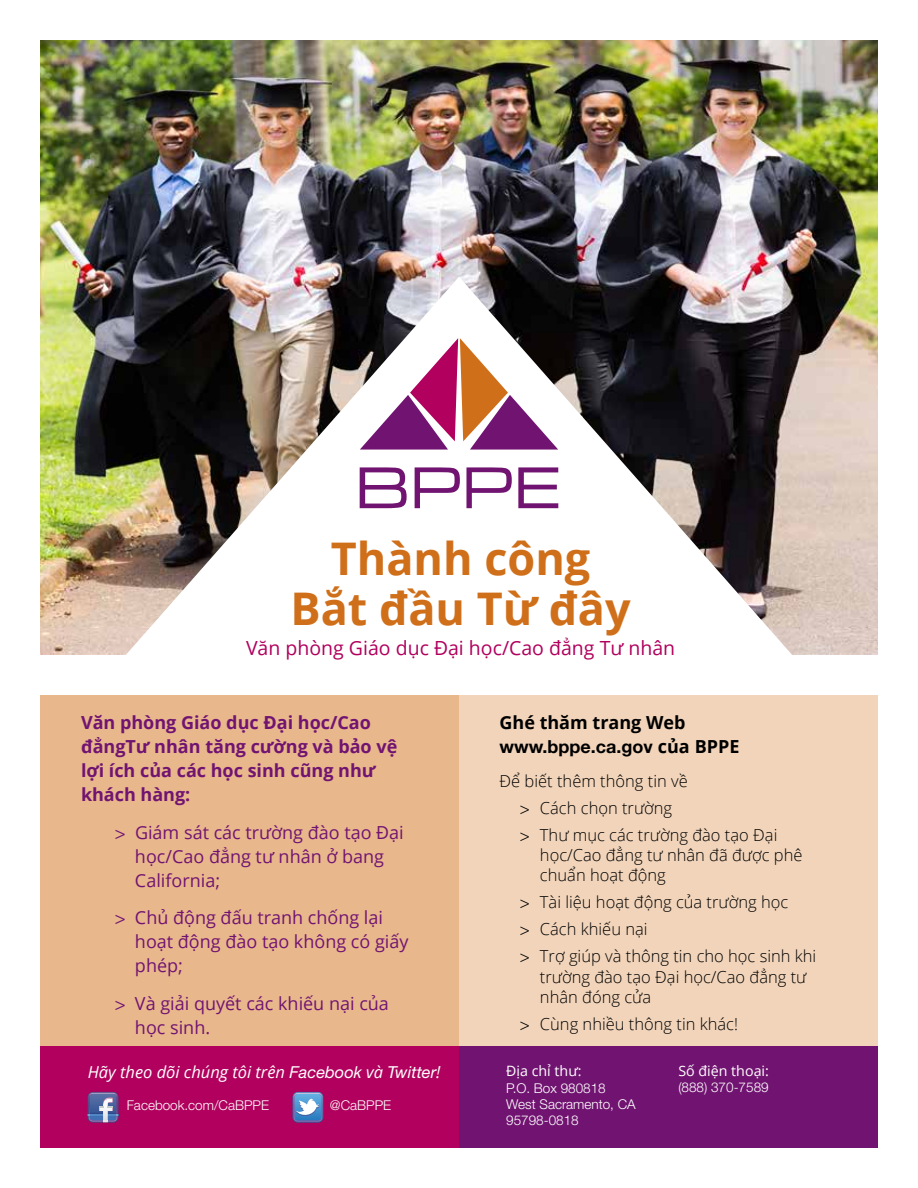
<style>
.page{position:relative;width:918px;height:1188px;background:#fff}
.page>*{position:absolute;margin:0;border:0;box-sizing:border-box;transform-origin:0 0}
.t1{font:700 45px/49.5px "Open Sans";color:#d06f1a;text-align:center}
.t2{font:19.5px "Open Sans";color:#b1005d}
.t3{font:18px/24px "Open Sans";color:#711471}
.t4{font:700 18px/24px "Open Sans";color:#711471}
.t5{font:700 18px/24px "Open Sans";color:#000}
.t6{font:300 16.5px/27px "Open Sans";color:#000}
.t7{font:italic 16.5px "Open Sans";color:#fff}
.t8{font:14.25px "Open Sans";color:#fff}
.t9{font:300 13.5px/16.2px "Helvetica Neue LT Std";color:#fff}
.s1{font-family:"Helvetica Neue LT Std"}
</style>
<div class="page">
<img style="left:40px;top:40px;width:838px;height:614px">
<img style="left:88px;top:277px;width:742px;height:378px">
<svg style="left:360px;top:467px;width:47px;height:41px"></svg>
<svg style="left:415px;top:467px;width:45px;height:41px"></svg>
<svg style="left:466px;top:467px;width:46px;height:41px"></svg>
<svg style="left:518px;top:467px;width:40px;height:41px"></svg>
<svg style="left:360px;top:338px;width:198px;height:112px"></svg>
<div style="left:40px;top:695px;width:838px;height:453px;background:#e8b78c"></div>
<div style="left:459px;top:695px;width:419px;height:453px;background:#f1d4ba"></div>
<div style="left:40px;top:1046px;width:838px;height:102px;background:#b1005d"></div>
<div style="left:459px;top:1046px;width:419px;height:102px;background:#711471"></div>
<svg style="left:293px;top:1092px;width:30px;height:31px"></svg>
<svg style="left:88px;top:1092px;width:30px;height:31px"></svg>
<img style="left:89px;top:1093px;width:28px;height:5px">
<p class="t1" style="left:291px;top:533px;width:342px">Thành công<br>Bắt đầu Từ đây</p>
<p class="t2" style="left:246px;top:635px;width:431px">Văn phòng Giáo dục Đại học/Cao đẳng Tư nhân</p>
<p class="t4" style="left:81px;top:710px;width:318px">Văn phòng Giáo dục Đại học/Cao đẳngTư nhân tăng cường và bảo vệ lợi ích của các học sinh cũng như khách hàng:</p>
<p class="t3" style="left:135px;top:820px;width:270px;text-indent:-20px"><span class="s1">&gt;</span> Giám sát các trường đào tạo Đại học/Cao đẳng tư nhân ở bang<br>California;</p>
<p class="t3" style="left:135px;top:905px;width:275px;text-indent:-20px"><span class="s1">&gt;</span> Chủ động đấu tranh chống lại hoạt động đào tạo không có giấy phép;</p>
<p class="t3" style="left:135px;top:991px;width:255px;text-indent:-20px"><span class="s1">&gt;</span> Và giải quyết các khiếu nại của học sinh.</p>
<p class="t7" style="left:88px;top:1061px;width:354px">Hãy theo dõi chúng tôi trên <span class="s1">Facebook</span> và <span class="s1">Twitter</span>!</p>
<p class="t9" style="left:127px;top:1097px;width:144px">Facebook.com/CaBPPE</p>
<p class="t9" style="left:330px;top:1097px;width:63px">@CaBPPE</p>
<p class="t5" style="left:499px;top:710px;width:242px">Ghé thăm trang Web <span class="s1">www.bppe.ca.gov</span> của BPPE</p>
<p class="t6" style="left:520px;top:767px;width:259px;text-indent:-20px">Để biết thêm thông tin về<br><span class="s1">&gt;</span> Cách chọn trường<br><span class="s1">&gt;</span> Thư mục các trường đào tạo Đại</p>
<p class="t6" style="left:540px;top:845px;width:264px;line-height:20.2px">học/Cao đẳng tư nhân đã được phê chuẩn hoạt động</p>
<p class="t6" style="left:520px;top:888px;width:298px"><span class="s1">&gt;</span> Tài liệu hoạt động của trường học<br><span class="s1">&gt;</span> Cách khiếu nại<br><span class="s1">&gt;</span> Trợ giúp và thông tin cho học sinh khi</p>
<p class="t6" style="left:540px;top:966px;width:268px;line-height:20.2px">trường đào tạo Đại học/Cao đẳng tư nhân đóng cửa</p>
<p class="t6" style="left:520px;top:1010px;width:220px"><span class="s1">&gt;</span> Cùng nhiều thông tin khác!</p>
<p class="t8" style="left:506px;top:1062px;width:77px">Địa chỉ thư:</p>
<p class="t9" style="left:506px;top:1079px;width:131px">P.O. Box 980818<br>West Sacramento, CA<br>95798-0818</p>
<p class="t8" style="left:678px;top:1061px;width:92px">Số điện thoại:</p>
<p class="t9" style="left:678px;top:1079px;width:92px">(888) 370-7589</p>
</div>
